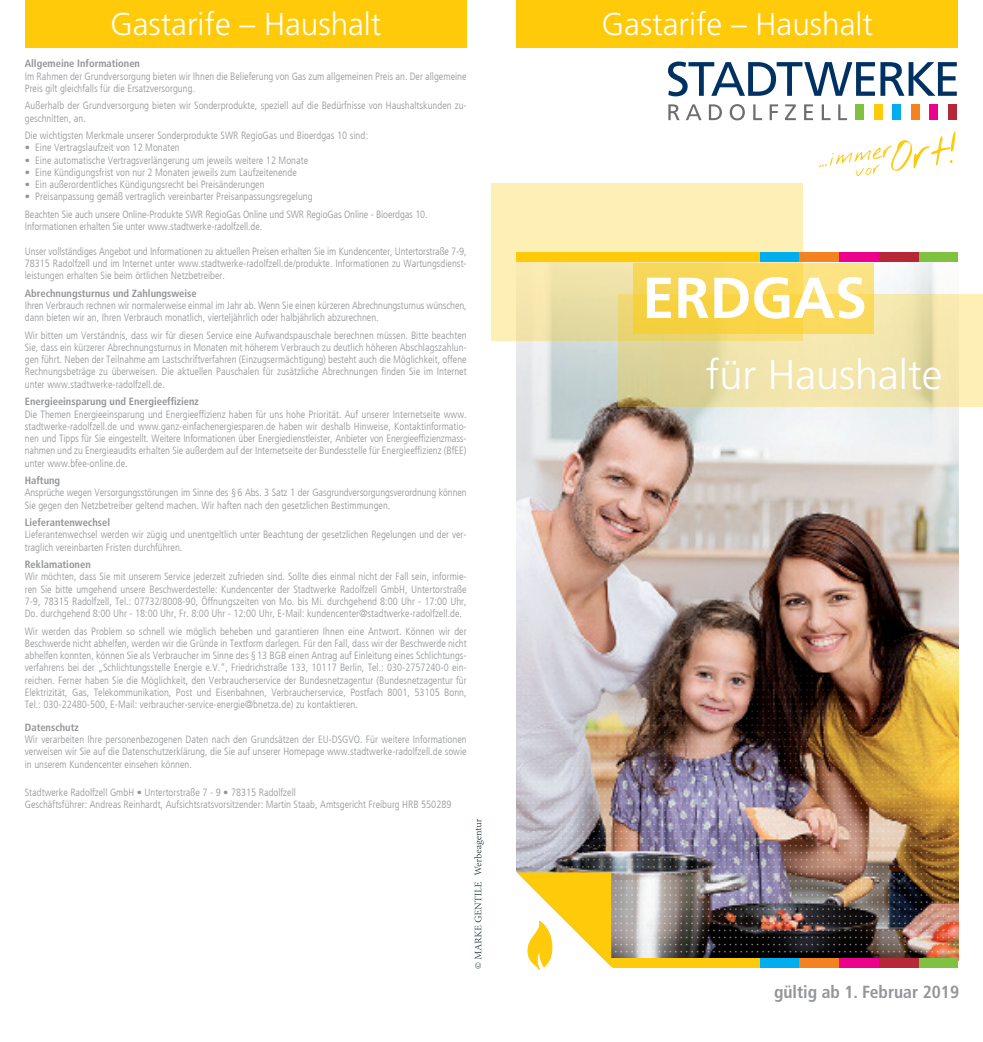
<style>
.page{position:relative;width:983px;height:1042px;background:#fff}
.page>*{position:absolute;margin:0;border:0;box-sizing:border-box;transform-origin:0 0}
.t1{font:700 57.75px "Frutiger LT Std";color:#fff}
.t2{font:300 41.3px "Frutiger LT Std";color:#fff}
.t3{font:300 31.5px "Frutiger LT Std";color:#fff}
.t4{font:700 condensed 17.5px "Frutiger LT Std";color:#939598}
.t5{font:300 condensed 10.5px/12.2px "Frutiger";color:#939598;text-align:justify}
.t6{font:700 condensed 10.5px "Frutiger LT Std";color:#939598}
</style>
<div class="page">
<img style="left:516px;top:262px;width:441px;height:604px">
<div style="left:516px;top:0;width:441px;height:48px;background:#feca0a"></div>
<div style="left:25px;top:0;width:441px;height:48px;background:#feca0a"></div>
<div style="left:491px;top:184px;width:311px;height:157px;background:linear-gradient(to bottom,#fff3b9,#ebdfa6)"></div>
<svg style="left:618px;top:294px;width:364px;height:113px;background:#ebdfa4"></svg>
<svg style="left:632px;top:263px;width:241px;height:71px;background:#f8d756"></svg>
<img style="left:517px;top:618px;width:442px;height:23px">
<svg style="left:517px;top:647px;width:442px;height:1px"></svg>
<svg style="left:517px;top:654px;width:442px;height:1px"></svg>
<svg style="left:517px;top:661px;width:442px;height:1px"></svg>
<svg style="left:517px;top:668px;width:442px;height:1px"></svg>
<img style="left:517px;top:675px;width:442px;height:65px">
<svg style="left:517px;top:746px;width:442px;height:1px"></svg>
<svg style="left:517px;top:753px;width:442px;height:1px"></svg>
<svg style="left:517px;top:760px;width:442px;height:1px"></svg>
<svg style="left:517px;top:767px;width:442px;height:1px"></svg>
<img style="left:517px;top:774px;width:442px;height:72px">
<svg style="left:517px;top:852px;width:442px;height:1px"></svg>
<svg style="left:517px;top:859px;width:442px;height:1px"></svg>
<div style="left:918px;top:252px;width:39px;height:10px;background:#7fc241"></div>
<div style="left:878px;top:252px;width:40px;height:10px;background:#b72837"></div>
<div style="left:838px;top:252px;width:40px;height:10px;background:#ed028c"></div>
<div style="left:799px;top:252px;width:39px;height:10px;background:#f58220"></div>
<div style="left:759px;top:252px;width:40px;height:10px;background:#00aeef"></div>
<div style="left:516px;top:252px;width:243px;height:10px;background:#feca0a"></div>
<svg style="left:668px;top:62px;width:288px;height:34px"></svg>
<svg style="left:668px;top:104px;width:178px;height:16px"></svg>
<div style="left:855px;top:104px;width:8px;height:16px;background:#7fc241"></div>
<div style="left:873px;top:104px;width:9px;height:16px;background:#feca0a"></div>
<div style="left:892px;top:104px;width:8px;height:16px;background:#00aeef"></div>
<div style="left:910px;top:104px;width:9px;height:16px;background:#f58220"></div>
<div style="left:929px;top:104px;width:8px;height:16px;background:#ed028c"></div>
<div style="left:947px;top:104px;width:9px;height:16px;background:#b72837"></div>
<svg style="left:819px;top:131px;width:136px;height:45px"></svg>
<img style="left:516px;top:866px;width:443px;height:104px">
<svg style="left:474px;top:882px;width:7px;height:86px"></svg>
<svg style="left:474px;top:819px;width:9px;height:56px"></svg>
<p class="t3" style="left:110px;top:6px;width:273px">Gastarife – Haushalt</p>
<p class="t3" style="left:601px;top:6px;width:273px">Gastarife – Haushalt</p>
<p class="t6" style="left:25px;top:58px;width:117px">Allgemeine Informationen</p>
<p class="t5" style="left:25px;top:70px;width:443px">Im Rahmen der Grundversorgung bieten wir Ihnen die Belieferung von Gas zum allgemeinen Preis an. Der allgemeine<br>Preis gilt gleichfalls für die Ersatzversorgung.</p>
<p class="t5" style="left:25px;top:100px;width:443px">Außerhalb der Grundversorgung bieten wir Sonderprodukte, speziell auf die Bedürfnisse von Haushaltskunden zu&shy;geschnitten, an.</p>
<p class="t5" style="left:25px;top:130px;width:344px">Die wichtigsten Merkmale unserer Sonderprodukte SWR RegioGas und Bioerdgas 10 sind:</p>
<p class="t5" style="left:25px;top:142px;width:156px">• Eine Vertragslaufzeit von 12 Monaten</p>
<p class="t5" style="left:25px;top:154px;width:285px">• Eine automatische Vertragsverlängerung um jeweils weitere 12 Monate</p>
<p class="t5" style="left:25px;top:166px;width:273px">• Eine Kündigungsfrist von nur 2 Monaten jeweils zum Laufzeitenende</p>
<p class="t5" style="left:25px;top:179px;width:241px">• Ein außerordentliches Kündigungsrecht bei Preisänderungen</p>
<p class="t5" style="left:25px;top:191px;width:289px">• Preisanpassung gemäß vertraglich vereinbarter Preisanpassungsregelung</p>
<p class="t5" style="left:25px;top:208px;width:404px">Beachten Sie auch unsere Online-Produkte SWR RegioGas Online und SWR RegioGas Online - Bioerdgas 10.</p>
<p class="t5" style="left:25px;top:221px;width:239px">Informationen erhalten Sie unter www.stadtwerke-radolfzell.de.</p>
<p class="t5" style="left:25px;top:245px;width:443px">Unser vollständiges Angebot und Informationen zu aktuellen Preisen erhalten Sie im Kundencenter, Untertorstraße 7-9, 78315 Radolfzell und im Internet unter www.stadtwerke-radolfzell.de/produkte. Informationen zu Wartungsdienst&shy;leistungen erhalten Sie beim örtlichen Netzbetreiber.</p>
<p class="t6" style="left:25px;top:287px;width:173px">Abrechnungsturnus und Zahlungsweise</p>
<p class="t5" style="left:25px;top:299px;width:443px">Ihren Verbrauch rechnen wir normalerweise einmal im Jahr ab. Wenn Sie einen kürzeren Abrechnungsturnus wünschen, dann bieten wir an, Ihren Verbrauch monatlich, vierteljährlich oder halbjährlich abzurechnen.</p>
<p class="t5" style="left:25px;top:329px;width:443px">Wir bitten um Verständnis, dass wir für diesen Service eine Aufwandspauschale berechnen müssen. Bitte beachten Sie, dass ein kürzerer Abrechnungsturnus in Monaten mit höherem Verbrauch zu deutlich höheren Abschlagszahlun&shy;gen führt. Neben der Teilnahme am Lastschriftverfahren (Einzugsermächtigung) besteht auch die Möglichkeit, offene Rechnungsbeträge zu überweisen. Die aktuellen Pauschalen für zusätzliche Abrechnungen finden Sie im Internet unter www.stadtwerke-radolfzell.de.</p>
<p class="t6" style="left:25px;top:395px;width:175px">Energieeinsparung und Energieeffizienz</p>
<p class="t5" style="left:25px;top:408px;width:443px">Die Themen Energieeinsparung und Energieeffizienz haben für uns hohe Priorität. Auf unserer Internetseite www. stadtwerke-radolfzell.de und www.ganz-einfachenergiesparen.de haben wir deshalb Hinweise, Kontaktinformatio&shy;nen und Tipps für Sie eingestellt. Weitere Informationen über Energiedienstleister, Anbieter von Energieeffizienzmass&shy;nahmen und zu Energieaudits erhalten Sie außerdem auf der Internetseite der Bundesstelle für Energieeffizienz (BfEE) unter www.bfee-online.de.</p>
<p class="t6" style="left:25px;top:474px;width:37px">Haftung</p>
<p class="t5" style="left:25px;top:487px;width:443px">Ansprüche wegen Versorgungsstörungen im Sinne des §6 Abs. 3 Satz 1 der Gasgrundversorgungsverordnung können<br>Sie gegen den Netzbetreiber geltend machen. Wir haften nach den gesetzlichen Bestimmungen.</p>
<p class="t6" style="left:25px;top:516px;width:87px">Lieferantenwechsel</p>
<p class="t5" style="left:25px;top:529px;width:443px">Lieferantenwechsel werden wir zügig und unentgeltlich unter Beachtung der gesetzlichen Regelungen und der ver&shy;traglich vereinbarten Fristen durchführen.</p>
<p class="t6" style="left:25px;top:558px;width:67px">Reklamationen</p>
<p class="t5" style="left:25px;top:571px;width:443px">Wir möchten, dass Sie mit unserem Service jederzeit zufrieden sind. Sollte dies einmal nicht der Fall sein, informie&shy;ren Sie bitte umgehend unsere Beschwerdestelle: Kundencenter der Stadtwerke Radolfzell GmbH, Untertorstraße 7-9, 78315 Radolfzell, Tel.: 07732/8008-90, Öffnungszeiten von Mo. bis Mi. durchgehend 8:00 Uhr - 17:00 Uhr, Do. durchgehend 8:00 Uhr - 18:00 Uhr, Fr. 8:00 Uhr - 12:00 Uhr, E-Mail: kundencenter@stadtwerke-radolfzell.de.</p>
<p class="t5" style="left:25px;top:625px;width:443px">Wir werden das Problem so schnell wie möglich beheben und garantieren Ihnen eine Antwort. Können wir der Beschwerde nicht abhelfen, werden wir die Gründe in Textform darlegen. Für den Fall, dass wir der Beschwerde nicht abhelfen konnten, können Sie als Verbraucher im Sinne des § 13 BGB einen Antrag auf Einleitung eines Schlichtungs&shy;verfahrens bei der „Schlichtungsstelle Energie e.V.“, Friedrichstraße 133, 10117 Berlin, Tel.: 030-2757240-0 ein&shy;reichen. Ferner haben Sie die Möglichkeit, den Verbraucherservice der Bundesnetzagentur (Bundesnetzagentur für Elektrizität, Gas, Telekommunikation, Post und Eisenbahnen, Verbraucherservice, Postfach 8001, 53105 Bonn, Tel.: 030-22480-500, E-Mail: verbraucher-service-energie@bnetza.de) zu kontaktieren.</p>
<p class="t6" style="left:25px;top:721px;width:55px">Datenschutz</p>
<p class="t5" style="left:25px;top:733px;width:443px">Wir verarbeiten Ihre personenbezogenen Daten nach den Grundsätzen der EU-DSGVO. Für weitere Informationen verweisen wir Sie auf die Datenschutzerklärung, die Sie auf unserer Homepage www.stadtwerke-radolfzell.de sowie in unserem Kundencenter einsehen können.</p>
<p class="t5" style="left:25px;top:786px;width:272px">Stadtwerke Radolfzell GmbH • Untertorstraße 7 - 9 • 78315 Radolfzell</p>
<p class="t5" style="left:25px;top:798px;width:428px">Geschäftsführer: Andreas Reinhardt, Aufsichtsratsvorsitzender: Martin Staab, Amtsgericht Freiburg HRB 550289</p>
<p class="t1" style="left:642px;top:264px;width:226px">ERDGAS</p>
<p class="t2" style="left:705px;top:351px;width:238px">für Haushalte</p>
<p class="t4" style="left:773px;top:981px;width:186px">gültig ab 1. Februar 2019</p>
</div>
